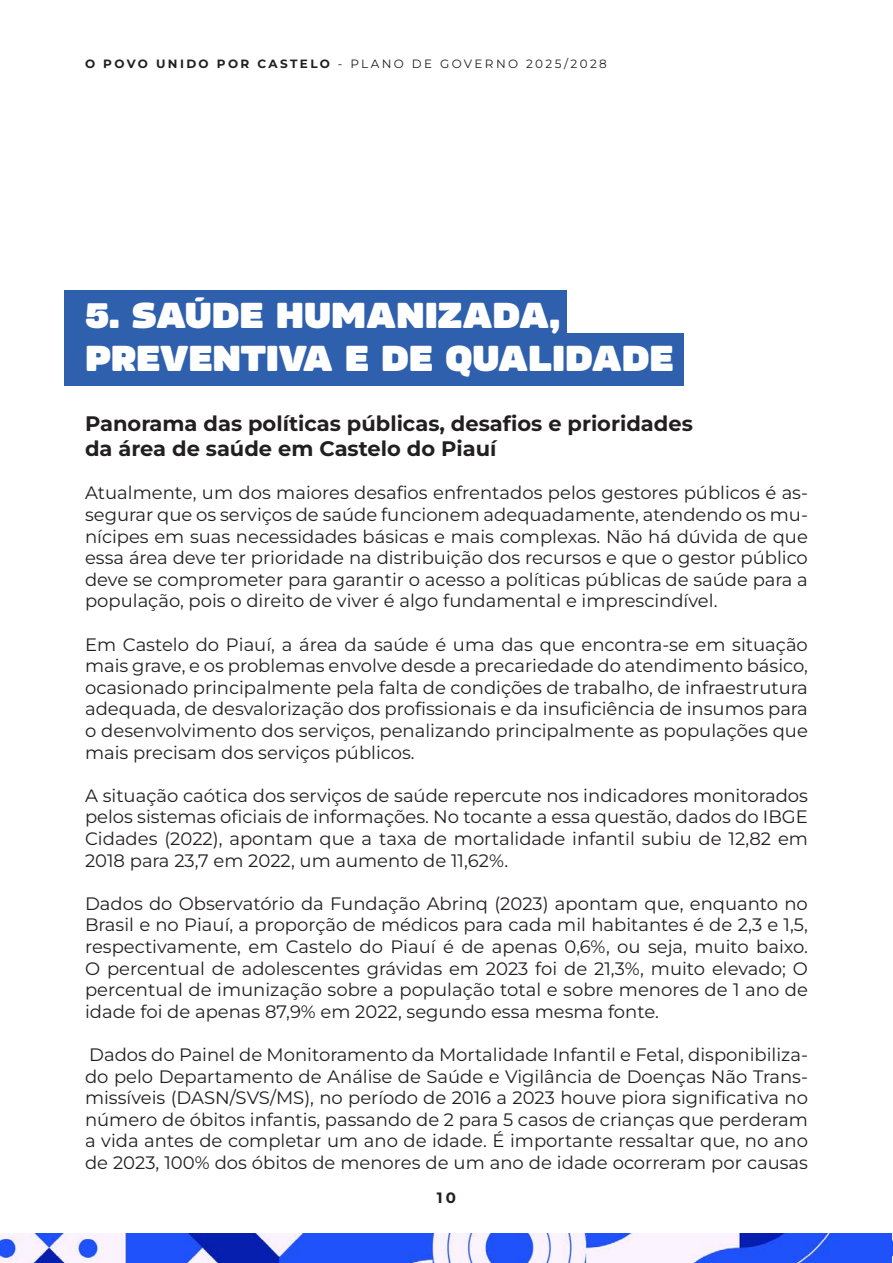
<style>
.page{position:relative;width:893px;height:1263px;background:#fff}
.page>*{position:absolute;margin:0;border:0;box-sizing:border-box;transform-origin:0 0}
.t1{font:900 expanded 36px "Amfibia";letter-spacing:-.005em;color:#fff}
.t2{font:700 21px "Montserrat";color:#231f20}
.t3{font:18px/21.6px "Montserrat";color:#231f20;text-align:justify}
.t4{font:700 15px "Montserrat";color:#231f20}
.t5{font:12px "Montserrat";letter-spacing:.2em;color:#231f20}
.s1{font-weight:700}
</style>
<div class="page">
<img style="left:0;top:1234px;width:892px;height:29px">
<svg style="left:892px;top:1234px;width:1px;height:29px"></svg>
<div style="left:65px;top:290px;width:502px;height:53px;background:#2f60ad"></div>
<div style="left:65px;top:333px;width:619px;height:53px;background:#2f60ad"></div>
<p class="t5" style="left:85px;top:55px;width:523px"><span class="s1">O POVO UNIDO POR CASTELO</span> - PLANO DE GOVERNO 2025/2028</p>
<p class="t1" style="left:85px;top:294px;width:477px">5. SAÚDE HUMANIZADA,</p>
<p class="t1" style="left:85px;top:337px;width:590px">PREVENTIVA E DE QUALIDADE</p>
<p class="t2" style="left:85px;top:409px;width:609px">Panorama das políticas públicas, desafios e prioridades</p>
<p class="t2" style="left:85px;top:435px;width:413px">da área de saúde em Castelo do Piauí</p>
<p class="t3" style="left:85px;top:482px;width:724px">Atualmente, um dos maiores desafios enfrentados pelos gestores públicos é as&shy;segurar que os serviços de saúde funcionem adequadamente, atendendo os mu&shy;nícipes em suas necessidades básicas e mais complexas. Não há dúvida de que essa área deve ter prioridade na distribuição dos recursos e que o gestor público deve se comprometer para garantir o acesso a políticas públicas de saúde para a população, pois o direito de viver é algo fundamental e imprescindível.</p>
<p class="t3" style="left:85px;top:633px;width:724px">Em Castelo do Piauí, a área da saúde é uma das que encontra-se em situação mais grave, e os problemas envolve desde a precariedade do atendimento básico, ocasionado principalmente pela falta de condições de trabalho, de infraestrutura adequada, de desvalorização dos profissionais e da insuficiência de insumos para o desenvolvimento dos serviços, penalizando principalmente as populações que mais precisam dos serviços públicos.</p>
<p class="t3" style="left:85px;top:784px;width:724px">A situação caótica dos serviços de saúde repercute nos indicadores monitorados pelos sistemas oficiais de informações. No tocante a essa questão, dados do IBGE Cidades (2022), apontam que a taxa de mortalidade infantil subiu de 12,82 em 2018 para 23,7 em 2022, um aumento de 11,62%.</p>
<p class="t3" style="left:85px;top:892px;width:724px">Dados do Observatório da Fundação Abrinq (2023) apontam que, enquanto no Brasil e no Piauí, a proporção de médicos para cada mil habitantes é de 2,3 e 1,5, respectivamente, em Castelo do Piauí é de apenas 0,6%, ou seja, muito baixo.<br>O percentual de adolescentes grávidas em 2023 foi de 21,3%, muito elevado; O percentual de imunização sobre a população total e sobre menores de 1 ano de idade foi de apenas 87,9% em 2022, segundo essa mesma fonte.</p>
<p class="t3" style="left:85px;top:1043px;width:724px">Dados do Painel de Monitoramento da Mortalidade Infantil e Fetal, disponibiliza&shy;do pelo Departamento de Análise de Saúde e Vigilância de Doenças Não Trans&shy;missíveis (DASN/SVS/MS), no período de 2016 a 2023 houve piora significativa no número de óbitos infantis, passando de 2 para 5 casos de crianças que perderam a vida antes de completar um ano de idade. É importante ressaltar que, no ano de 2023, 100% dos óbitos de menores de um ano de idade ocorreram por causas</p>
<p class="t4" style="left:437px;top:1188px;width:21px">10</p>
</div>
